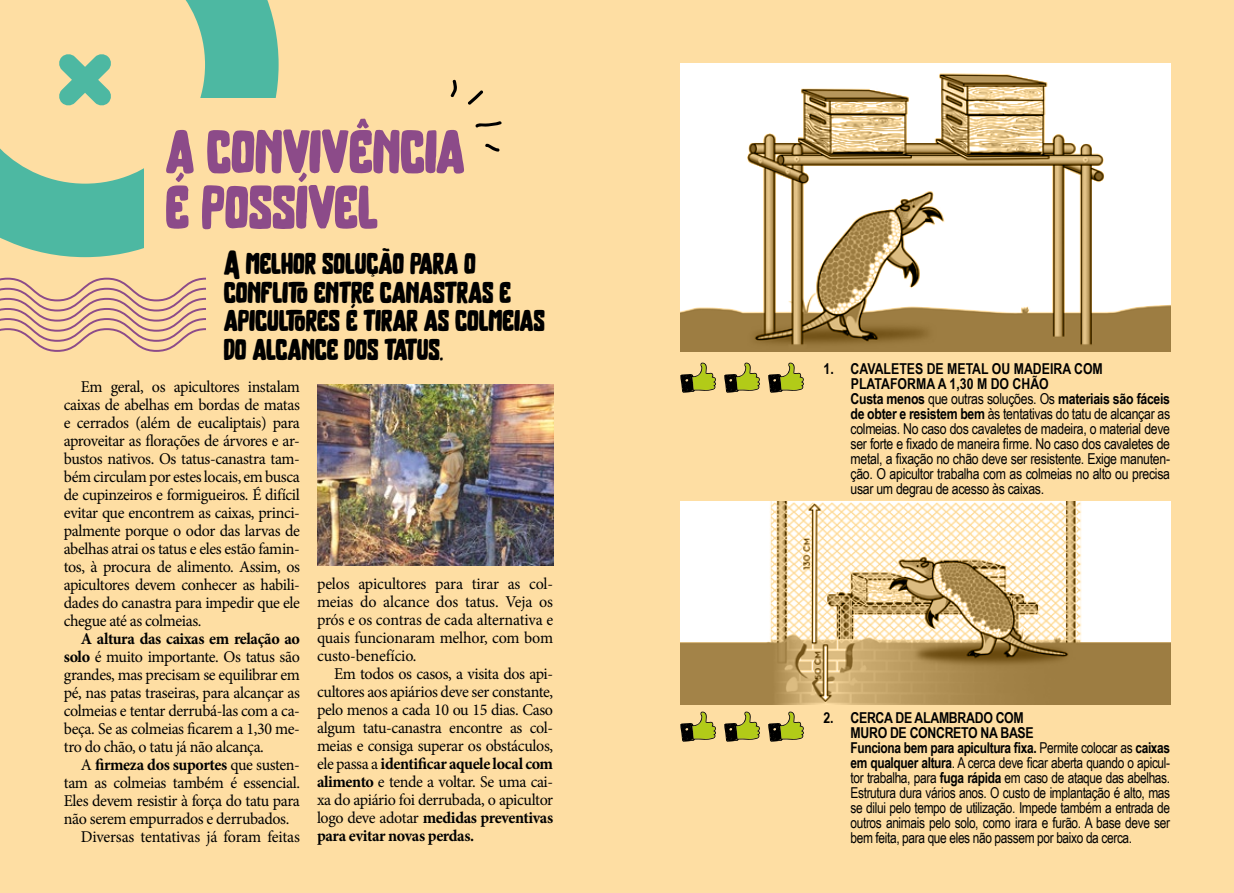
<style>
.page{position:relative;width:1234px;height:893px;background:#fff}
.page>*{position:absolute;margin:0;border:0;box-sizing:border-box;transform-origin:0 0}
.t1{font:700 61.5px/55.5px "BROTHER";color:#8c4b89}
.t2{font:700 30px/28.5px "BROTHER";color:#000}
.t3{font:16.5px/18px "Minion Pro";letter-spacing:-.025em;color:#000;text-align:justify}
.t4{font:700 16.5px "Minion Pro";letter-spacing:-.025em;color:#000}
.t5{font:15px/15px "Arial Narrow";letter-spacing:-.025em;color:#000}
.s1{font-weight:700}
.s2{font-weight:400}
</style>
<div class="page">
<div style="left:0;top:0;width:1233px;height:893px;background:#fedea3"></div>
<img style="left:680px;top:64px;width:489px;height:288px">
<svg style="left:0;top:0;width:278px;height:257px"></svg>
<svg style="left:58px;top:53px;width:54px;height:53px"></svg>
<div style="left:145px;top:99px;width:387px;height:158px;background:#fedea3"></div>
<svg style="left:450px;top:79px;width:7px;height:19px"></svg>
<svg style="left:468px;top:90px;width:15px;height:15px"></svg>
<svg style="left:475px;top:121px;width:27px;height:7px"></svg>
<svg style="left:485px;top:144px;width:15px;height:8px"></svg>
<svg style="left:0;top:277px;width:206px;height:75px"></svg>
<svg style="left:680px;top:362px;width:36px;height:31px"></svg>
<svg style="left:724px;top:362px;width:36px;height:31px"></svg>
<svg style="left:768px;top:362px;width:35px;height:31px"></svg>
<svg style="left:680px;top:711px;width:36px;height:31px"></svg>
<svg style="left:724px;top:711px;width:36px;height:31px"></svg>
<svg style="left:768px;top:711px;width:35px;height:31px"></svg>
<img style="left:317px;top:385px;width:236px;height:181px">
<img style="left:680px;top:502px;width:489px;height:202px">
<h1 class="t1" style="left:166px;top:121px;width:301px">a convivência é possível</h1>
<h2 class="t2" style="left:224px;top:248px;width:323px">A melhor solução para o conflito entre canastras e apicultores é tirar as colmeias do alcance dos tatus.</h2>
<p class="t3" style="left:64px;top:377px;width:238px;text-indent:17px">Em geral, os apicultores instalam caixas de abelhas em bordas de matas e cerrados (além de eucaliptais) para aproveitar as florações de árvores e ar&shy;bustos nativos. Os tatus-canastra tam&shy;bém circulam por estes locais, em busca de cupinzeiros e formigueiros. É difícil evitar que encontrem as caixas, princi&shy;palmente porque o odor das larvas de abelhas atrai os tatus e eles estão famin&shy;tos, à procura de alimento. Assim, os apicultores devem conhecer as habili&shy;dades do canastra para impedir que ele chegue até as colmeias.</p>
<p class="t3" style="left:64px;top:629px;width:237px;text-indent:17px"><span class="s1">A altura das caixas em relação ao solo</span> é muito importante. Os tatus são grandes, mas precisam se equilibrar em pé, nas patas traseiras, para alcançar as colmeias e tentar derrubá-las com a ca&shy;beça. Se as colmeias ficarem a 1,30 me&shy;tro do chão, o tatu já não alcança.</p>
<p class="t4" style="left:81px;top:753px;width:220px"><span class="s2">A</span> firmeza dos suportes <span class="s2">que susten-</span></p>
<p class="t3" style="left:64px;top:773px;width:237px">tam as colmeias também é essencial.</p>
<p class="t3" style="left:64px;top:791px;width:237px">Eles devem resistir à força do tatu para</p>
<p class="t3" style="left:64px;top:809px;width:227px">não serem empurrados e derrubados.</p>
<p class="t3" style="left:81px;top:827px;width:220px">Diversas tentativas já foram feitas</p>
<p class="t3" style="left:317px;top:574px;width:238px">pelos apicultores para tirar as col&shy;meias do alcance dos tatus. Veja os prós e os contras de cada alternativa e quais funcionaram melhor, com bom custo-benefício.</p>
<p class="t3" style="left:317px;top:664px;width:238px;text-indent:17px">Em todos os casos, a visita dos api&shy;cultores aos apiários deve ser constante, pelo menos a cada 10 ou 15 dias. Caso algum tatu-canastra encontre as col&shy;meias e consiga superar os obstáculos, ele passa a <span class="s1">identificar aquele local com alimento</span> e tende a voltar. Se uma cai&shy;xa do apiário foi derrubada, o apicultor logo deve adotar <span class="s1">medidas preventivas para evitar novas perdas.</span></p>
<p class="t5" style="left:850px;top:360px;width:321px;text-indent:-27px"><span class="s1">1. CAVALETES DE METAL OU MADEIRA COM PLATAFORMA A 1,30 M DO CHÃO<br>Custa menos</span> que outras soluções. Os <span class="s1">materiais são fáceis de obter e resistem bem</span> às tentativas do tatu de alcançar as colmeias. No caso dos cavaletes de madeira, o material deve ser forte e fixado de maneira firme. No caso dos cavaletes de metal, a fixação no chão deve ser resistente. Exige manuten&shy;ção. O apicultor trabalha com as colmeias no alto ou precisa usar um degrau de acesso às caixas.</p>
<p class="t5" style="left:850px;top:709px;width:321px;text-indent:-27px"><span class="s1">2. CERCA DE ALAMBRADO COM<br>MURO DE CONCRETO NA BASE<br>Funciona bem para apicultura fixa.</span> Permite colocar as <span class="s1">caixas em qualquer altura</span>. A cerca deve ficar aberta quando o apicul&shy;tor trabalha, para <span class="s1">fuga rápida</span> em caso de ataque das abelhas.<br>Estrutura dura vários anos. O custo de implantação é alto, mas se dilui pelo tempo de utilização. Impede também a entrada de outros animais pelo solo, como irara e furão. A base deve ser bem feita, para que eles não passem por baixo da cerca.</p>
</div>
